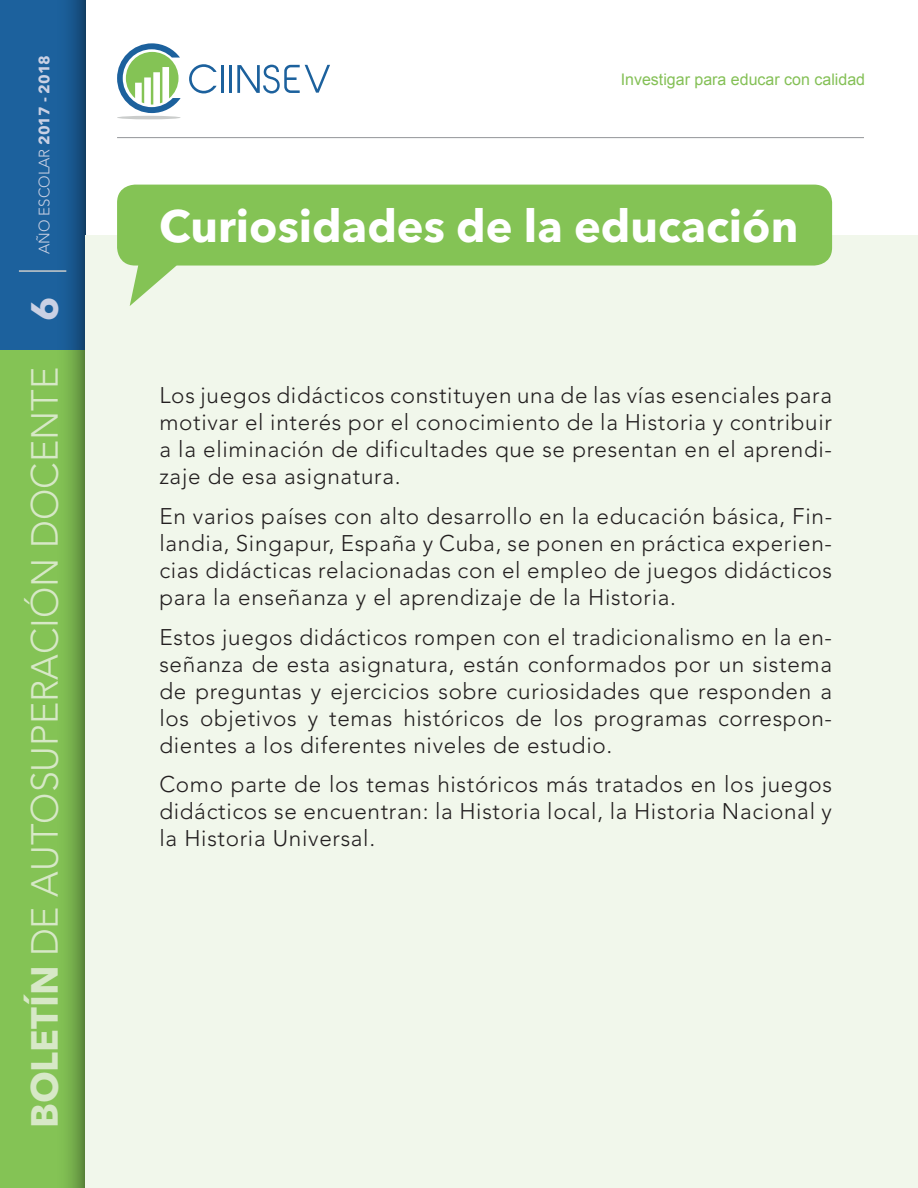
<style>
.page{position:relative;width:918px;height:1188px;background:#fff}
.page>*{position:absolute;margin:0;border:0;box-sizing:border-box;transform-origin:0 0}
.t1{font:700 45px "Avenir Next LT Pro";color:#fff}
.t2{font:300 37.5px "Avenir LT Std";color:#d7e8c7}
.t3{font:300 22.5px/27px "Avenir LT Std";letter-spacing:.03em;color:#231f20;text-align:justify}
.t4{font:16.05px "Arial";color:#84c056}
.t5{font:300 15px "Avenir LT Std";color:#cad1e4}
.s1{font-family:"Avenir Next LT Pro";font-weight:700}
.s2{font-family:"Avenir Next LT Pro";font-weight:700;color:#cad1e4}
</style>
<div class="page">
<svg style="left:117px;top:43px;width:64px;height:70px"></svg>
<hr style="left:117px;top:116px;width:64px;height:3px;background:#cacccb;border-radius:50%">
<hr style="left:221px;top:65px;width:3px;height:28px;background:#1c619d">
<hr style="left:229px;top:65px;width:3px;height:28px;background:#1c619d">
<svg style="left:237px;top:65px;width:93px;height:28px"></svg>
<svg style="left:189px;top:64px;width:28px;height:29px"></svg>
<div style="left:0;top:350px;width:85px;height:838px;background:#84c355"></div>
<div style="left:0;top:0;width:85px;height:350px;background:#1c619d"></div>
<svg style="left:66px;top:0;width:19px;height:1188px"></svg>
<hr style="left:117px;top:137px;width:747px;height:1px;background:#939598">
<hr style="left:19px;top:270px;width:47px;height:2px;background:#cacccb">
<div style="left:85px;top:236px;width:833px;height:952px;background:#f1f7eb"></div>
<svg style="left:130px;top:265px;width:46px;height:41px"></svg>
<div style="left:117px;top:185px;width:715px;height:81px;background:#84c355;border-radius:18px"></div>
<p class="t5" style="left:35px;top:254px;width:200px;rotate:-90deg">año escolar <span class="s1">2017 - 2018</span></p>
<h2 class="t2" style="left:23px;top:1128px;width:833px;rotate:-90deg"><span class="s1">Boletín</span> de Autosuperación Docente <span class="s2">6</span></h2>
<p class="t4" style="left:621px;top:69px;width:246px">Investigar para educar con calidad</p>
<h1 class="t1" style="left:159px;top:199px;width:641px">Curiosidades de la educación</h1>
<p class="t3" style="left:159px;top:382px;width:674px">Los juegos didácticos constituyen una de las vías esenciales para motivar el interés por el conocimiento de la Historia y contribuir a la eliminación de dificultades que se presentan en el aprendi&shy;zaje de esa asignatura.</p>
<p class="t3" style="left:159px;top:503px;width:674px">En varios países con alto desarrollo en la educación básica, Fin&shy;landia, Singapur, España y Cuba, se ponen en práctica experien&shy;cias didácticas relacionadas con el empleo de juegos didácticos para la enseñanza y el aprendizaje de la Historia.</p>
<p class="t3" style="left:159px;top:624px;width:674px">Estos juegos didácticos rompen con el tradicionalismo en la en&shy;señanza de esta asignatura, están conformados por un sistema de preguntas y ejercicios sobre curiosidades que responden a los objetivos y temas históricos de los programas correspon&shy;dientes a los diferentes niveles de estudio.</p>
<p class="t3" style="left:159px;top:771px;width:674px">Como parte de los temas históricos más tratados en los juegos didácticos se encuentran: la Historia local, la Historia Nacional y la Historia Universal.</p>
</div>
